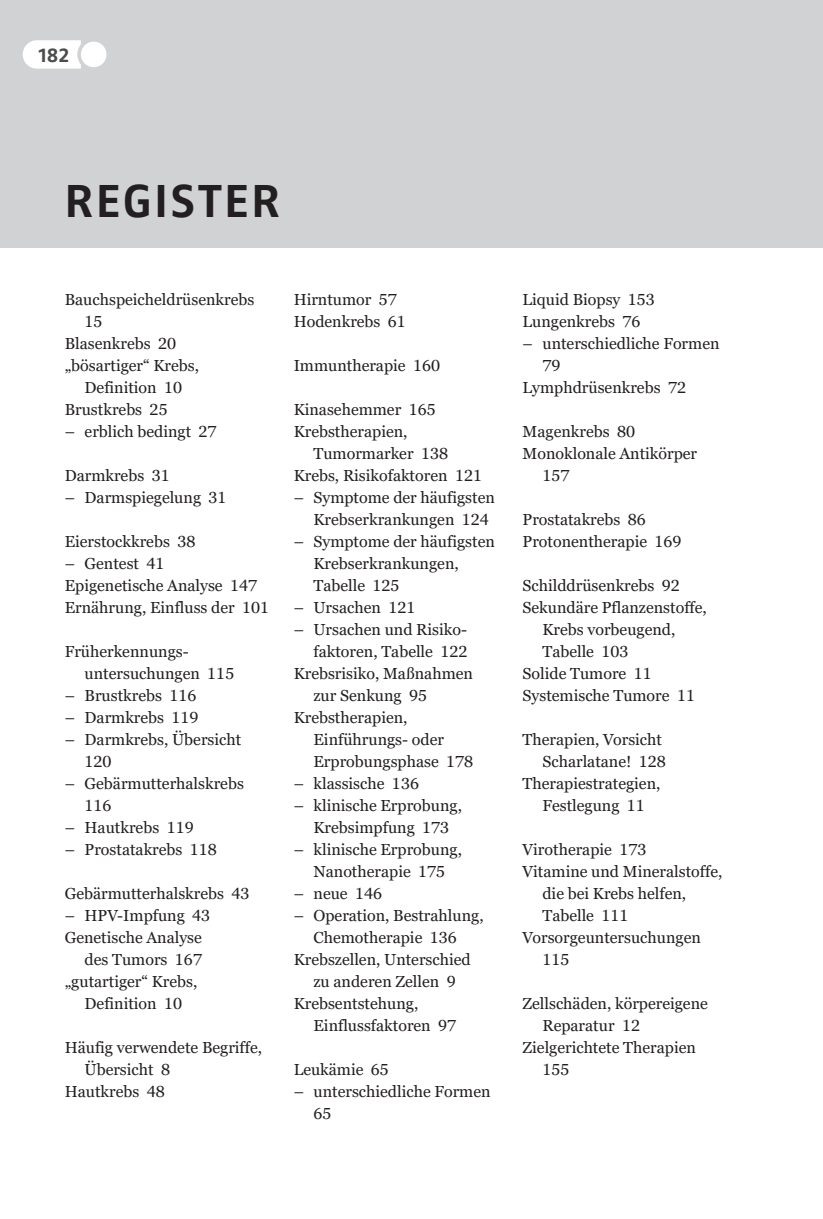
<style>
.page{position:relative;width:823px;height:1219px;background:#fff}
.page>*{position:absolute;margin:0;border:0;box-sizing:border-box;transform-origin:0 0}
.Ueberschrift_1{font:700 48px "Zwo Pro";letter-spacing:.05em;color:#231f20}
.t1{font:700 20.8px "Zwo Pro";color:#4b4c4d}
.Register_Stufe_1{font:16px/22px "Georgia Pro";color:#231f20}
.Register_mit_Abstand{font:16px/22px "Georgia Pro";color:#231f20}
</style>
<div class="page">
<div style="left:0;top:0;width:822px;height:247px;background:#d1d2d4"></div>
<svg style="left:23px;top:40px;width:83px;height:29px;background:#f7f7f8"></svg>
<h2 class="t1" style="left:38px;top:42px;width:32px">182</h2>
<p class="Ueberschrift_1" style="left:65px;top:173px;width:216px">REGISTER</p>
<p class="Register_Stufe_1" style="left:85px;top:289px;width:171px;text-indent:-20px">Bauchspeicheldrüsenkrebs<br>15</p>
<p class="Register_Stufe_1" style="left:65px;top:333px;width:113px">Blasenkrebs 20</p>
<p class="Register_Stufe_1" style="left:65px;top:355px;width:136px;text-align:center">„bösartiger“ Krebs,<br>Definition 10</p>
<p class="Register_Stufe_1" style="left:65px;top:399px;width:104px">Brustkrebs 25</p>
<p class="Register_Stufe_1" style="left:65px;top:421px;width:153px">– erblich bedingt 27</p>
<p class="Register_mit_Abstand" style="left:65px;top:465px;width:106px">Darmkrebs 31</p>
<p class="Register_Stufe_1" style="left:65px;top:487px;width:163px">– Darmspiegelung 31</p>
<p class="Register_mit_Abstand" style="left:65px;top:531px;width:132px">Eierstockkrebs 38</p>
<p class="Register_Stufe_1" style="left:65px;top:553px;width:101px">– Gentest 41</p>
<p class="Register_Stufe_1" style="left:65px;top:575px;width:194px">Epigenetische Analyse 147</p>
<p class="Register_Stufe_1" style="left:65px;top:597px;width:206px">Ernährung, Einfluss der 101</p>
<p class="Register_mit_Abstand" style="left:85px;top:641px;width:151px;text-indent:-20px">Früherkennungs&shy;untersuchungen 115</p>
<p class="Register_Stufe_1" style="left:65px;top:685px;width:133px">– Brustkrebs 116</p>
<p class="Register_Stufe_1" style="left:65px;top:707px;width:135px">– Darmkrebs 119</p>
<p class="Register_Stufe_1" style="left:85px;top:729px;width:158px;text-indent:-20px">– Darmkrebs, Übersicht<br>120</p>
<p class="Register_Stufe_1" style="left:85px;top:773px;width:161px;text-indent:-20px">– Gebärmutterhalskrebs<br>116</p>
<p class="Register_Stufe_1" style="left:65px;top:817px;width:130px">– Hautkrebs 119</p>
<p class="Register_Stufe_1" style="left:65px;top:839px;width:154px">– Prostatakrebs 118</p>
<p class="Register_mit_Abstand" style="left:65px;top:883px;width:186px">Gebärmutterhalskrebs 43</p>
<p class="Register_Stufe_1" style="left:65px;top:905px;width:147px">– HPV-Impfung 43</p>
<p class="Register_Stufe_1" style="left:65px;top:927px;width:139px;text-align:right">Genetische Analyse des Tumors 167</p>
<p class="Register_Stufe_1" style="left:65px;top:971px;width:134px;text-align:center">„gutartiger“ Krebs,<br>Definition 10</p>
<p class="Register_mit_Abstand" style="left:85px;top:1037px;width:179px;text-indent:-20px">Häufig verwendete Begriffe,<br>Übersicht 8</p>
<p class="Register_Stufe_1" style="left:65px;top:1081px;width:102px">Hautkrebs 48</p>
<p class="Register_Stufe_1" style="left:293px;top:289px;width:105px">Hirntumor 57</p>
<p class="Register_Stufe_1" style="left:293px;top:311px;width:114px">Hodenkrebs 61</p>
<p class="Register_mit_Abstand" style="left:293px;top:355px;width:148px">Immuntherapie 160</p>
<p class="Register_mit_Abstand" style="left:293px;top:399px;width:143px">Kinasehemmer 165</p>
<p class="Register_Stufe_1" style="left:313px;top:421px;width:136px;text-indent:-20px">Krebstherapien,<br>Tumormarker 138</p>
<p class="Register_Stufe_1" style="left:293px;top:465px;width:190px">Krebs, Risikofaktoren 121</p>
<p class="Register_Stufe_1" style="left:313px;top:487px;width:183px;text-indent:-20px">– Symptome der häufigsten<br>Krebserkrankungen 124</p>
<p class="Register_Stufe_1" style="left:313px;top:531px;width:183px;text-indent:-20px">– Symptome der häufigsten<br>Krebserkrankungen,<br>Tabelle 125</p>
<p class="Register_Stufe_1" style="left:293px;top:597px;width:123px">– Ursachen 121</p>
<p class="Register_Stufe_1" style="left:293px;top:619px;width:175px;text-align:right">– Ursachen und Risiko&shy;faktoren, Tabelle 122</p>
<p class="Register_Stufe_1" style="left:313px;top:663px;width:161px;text-indent:-20px">Krebsrisiko, Maßnahmen zur Senkung 95</p>
<p class="Register_Stufe_1" style="left:313px;top:707px;width:161px;text-indent:-20px">Krebstherapien,<br>Einführungs- oder<br>Erprobungsphase 178</p>
<p class="Register_Stufe_1" style="left:293px;top:773px;width:127px">– klassische 136</p>
<p class="Register_Stufe_1" style="left:293px;top:795px;width:170px;text-align:center">– klinische Erprobung,<br>Krebsimpfung 173</p>
<p class="Register_Stufe_1" style="left:293px;top:839px;width:170px;text-align:center">– klinische Erprobung,<br>Nanotherapie 175</p>
<p class="Register_Stufe_1" style="left:293px;top:883px;width:90px">– neue 146</p>
<p class="Register_Stufe_1" style="left:293px;top:905px;width:191px;text-align:center">– Operation, Bestrahlung,<br>Chemotherapie 136</p>
<p class="Register_Stufe_1" style="left:293px;top:949px;width:178px;text-align:center">Krebszellen, Unterschied zu anderen Zellen 9</p>
<p class="Register_Stufe_1" style="left:313px;top:993px;width:144px;text-indent:-20px">Krebsentstehung,<br>Einflussfaktoren 97</p>
<p class="Register_mit_Abstand" style="left:293px;top:1059px;width:97px">Leukämie 65</p>
<p class="Register_Stufe_1" style="left:313px;top:1081px;width:178px;text-indent:-20px">– unterschiedliche Formen<br>65</p>
<p class="Register_Stufe_1" style="left:522px;top:289px;width:134px">Liquid Biopsy 153</p>
<p class="Register_Stufe_1" style="left:522px;top:311px;width:119px">Lungenkrebs 76</p>
<p class="Register_Stufe_1" style="left:542px;top:333px;width:178px;text-indent:-20px">– unterschiedliche Formen<br>79</p>
<p class="Register_Stufe_1" style="left:522px;top:377px;width:165px">Lymphdrüsenkrebs 72</p>
<p class="Register_mit_Abstand" style="left:522px;top:421px;width:114px">Magenkrebs 80</p>
<p class="Register_Stufe_1" style="left:542px;top:443px;width:156px;text-indent:-20px">Monoklonale Antikörper<br>157</p>
<p class="Register_mit_Abstand" style="left:522px;top:509px;width:125px">Prostatakrebs 86</p>
<p class="Register_Stufe_1" style="left:522px;top:531px;width:160px">Protonentherapie 169</p>
<p class="Register_mit_Abstand" style="left:522px;top:575px;width:159px">Schilddrüsenkrebs 92</p>
<p class="Register_Stufe_1" style="left:542px;top:597px;width:166px;text-indent:-20px">Sekundäre Pflanzenstoffe,<br>Krebs vorbeugend,<br>Tabelle 103</p>
<p class="Register_Stufe_1" style="left:522px;top:663px;width:131px">Solide Tumore 11</p>
<p class="Register_Stufe_1" style="left:522px;top:685px;width:174px">Systemische Tumore 11</p>
<p class="Register_mit_Abstand" style="left:522px;top:729px;width:145px;text-align:right">Therapien, Vorsicht<br>Scharlatane! 128</p>
<p class="Register_Stufe_1" style="left:522px;top:773px;width:139px;text-align:center">Therapiestrategien,<br>Festlegung 11</p>
<p class="Register_mit_Abstand" style="left:522px;top:839px;width:125px">Virotherapie 173</p>
<p class="Register_Stufe_1" style="left:542px;top:861px;width:181px;text-indent:-20px">Vitamine und Mineralstoffe, die bei Krebs helfen,<br>Tabelle 111</p>
<p class="Register_Stufe_1" style="left:542px;top:927px;width:160px;text-indent:-20px">Vorsorgeuntersuchungen<br>115</p>
<p class="Register_mit_Abstand" style="left:542px;top:993px;width:167px;text-indent:-20px">Zellschäden, körpereigene<br>Reparatur 12</p>
<p class="Register_Stufe_1" style="left:542px;top:1037px;width:155px;text-indent:-20px">Zielgerichtete Therapien<br>155</p>
</div>
